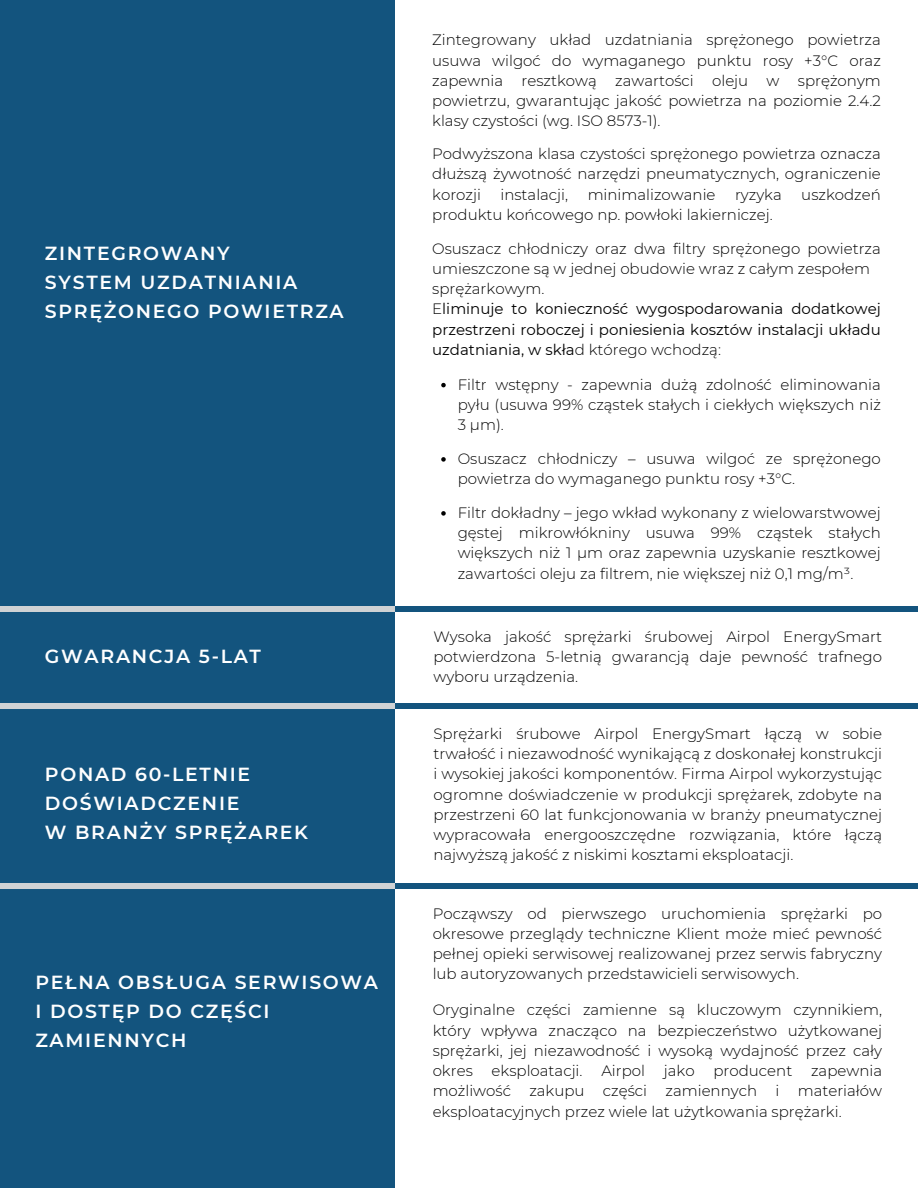
<style>
.page{position:relative;width:918px;height:1188px;background:#fff}
.page>*{position:absolute;margin:0;border:0;box-sizing:border-box;transform-origin:0 0}
.t1{font:600 18.9px/29.2px "Montserrat";letter-spacing:.09em;color:#fff}
.t2{font:300 15px/20.2px "Montserrat";color:#000;text-align:justify}
.t3{font:15px/20.2px "Montserrat";color:#000;text-align:justify}
.s1{font-weight:300}
</style>
<div class="page">
<div style="left:0;top:0;width:395px;height:1188px;background:#13547e"></div>
<div style="left:395px;top:606px;width:523px;height:6px;background:#13547e"></div>
<div style="left:0;top:606px;width:395px;height:6px;background:#cfd2d4"></div>
<div style="left:0;top:703px;width:395px;height:6px;background:#cfd2d4"></div>
<div style="left:395px;top:703px;width:523px;height:6px;background:#13547e"></div>
<svg style="left:441px;top:383px;width:5px;height:4px"></svg>
<svg style="left:441px;top:457px;width:5px;height:5px"></svg>
<svg style="left:441px;top:511px;width:5px;height:5px"></svg>
<div style="left:0;top:883px;width:395px;height:6px;background:#cfd2d4"></div>
<div style="left:395px;top:883px;width:523px;height:6px;background:#13547e"></div>
<h1 class="t1" style="left:45px;top:238px;width:300px">ZINTEGROWANY<br>SYSTEM UZDATNIANIA<br>SPRĘŻONEGO POWIETRZA</h1>
<h1 class="t1" style="left:45px;top:642px;width:218px">GWARANCJA 5-LAT</h1>
<h1 class="t1" style="left:45px;top:759px;width:265px">PONAD 60-LETNIE<br>DOŚWIADCZENIE<br>W BRANŻY SPRĘŻAREK</h1>
<p class="t1" style="left:35px;top:967px;width:344px">PEŁNA OBSŁUGA SERWISOWA<br>I DOSTĘP DO CZĘŚCI<br>ZAMIENNYCH</p>
<p class="t2" style="left:432px;top:30px;width:450px">Zintegrowany układ uzdatniania sprężonego powietrza usuwa wilgoć do wymaganego punktu rosy +3°C oraz zapewnia resztkową zawartości oleju w sprężonym powietrzu, gwarantując jakość powietrza na poziomie 2.4.2 klasy czystości (wg. ISO 8573-1).</p>
<p class="t2" style="left:432px;top:144px;width:450px">Podwyższona klasa czystości sprężonego powietrza oznacza dłuższą żywotność narzędzi pneumatycznych, ograniczenie korozji</p>
<p class="t2" style="left:500px;top:184px;width:69px">instalacji,</p>
<p class="t2" style="left:588px;top:184px;width:129px">minimalizowanie</p>
<p class="t2" style="left:735px;top:184px;width:48px">ryzyka</p>
<p class="t2" style="left:801px;top:184px;width:81px">uszkodzeń</p>
<p class="t2" style="left:432px;top:204px;width:342px">produktu końcowego np. powłoki lakierniczej.</p>
<p class="t2" style="left:432px;top:238px;width:450px">Osuszacz chłodniczy oraz dwa filtry sprężonego powietrza umieszczone są w jednej obudowie wraz z całym zespołem</p>
<p class="t2" style="left:432px;top:279px;width:114px">sprężarkowym.</p>
<p class="t3" style="left:432px;top:299px;width:450px"><span class="s1">E</span>liminuje to konieczność wygospodarowania dodatkowej przestrzeni roboczej i poniesienia kosztów instalacji układu uzdatniania, w skła<span class="s1">d którego wchodzą:</span></p>
<p class="t2" style="left:458px;top:374px;width:425px">Filtr wstępny - zapewnia dużą zdolność eliminowania pyłu (usuwa 99% cząstek stałych i ciekłych większych niż 3 μm).</p>
<p class="t2" style="left:458px;top:448px;width:425px">Osuszacz chłodniczy – usuwa wilgoć ze sprężonego powietrza do wymaganego punktu rosy +3°C.</p>
<p class="t2" style="left:458px;top:502px;width:425px">Filtr dokładny – jego wkład wykonany z wielowarstwowej gęstej mikrowłókniny usuwa 99% cząstek stałych większych niż 1 μm oraz zapewnia uzyskanie resztkowej zawartości oleju za filtrem, nie większej niż 0,1 mg/m³.</p>
<p class="t2" style="left:433px;top:626px;width:450px">Wysoka jakość sprężarki śrubowej Airpol EnergySmart potwierdzona 5-letnią gwarancją daje pewność trafnego wyboru urządzenia.</p>
<p class="t2" style="left:433px;top:723px;width:450px">Sprężarki śrubowe Airpol EnergySmart łączą w sobie trwałość i niezawodność wynikającą z doskonałej konstrukcji i wysokiej jakości komponentów. Firma Airpol wykorzystując ogromne doświadczenie w produkcji sprężarek, zdobyte na przestrzeni 60 lat funkcjonowania w branży pneumatycznej wypracowała energooszczędne rozwiązania, które łączą najwyższą jakość z niskimi kosztami eksploatacji.</p>
<h1 class="t2" style="left:433px;top:903px;width:451px">Począwszy od pierwszego uruchomienia sprężarki po okresowe przeglądy techniczne Klient może mieć pewność pełnej opieki serwisowej realizowanej przez serwis fabryczny lub autoryzowanych przedstawicieli serwisowych.</h1>
<p class="t2" style="left:433px;top:1000px;width:451px">Oryginalne części zamienne są kluczowym czynnikiem, który wpływa znacząco na bezpieczeństwo użytkowanej sprężarki, jej niezawodność i wysoką wydajność przez cały okres</p>
<p class="t2" style="left:492px;top:1061px;width:92px">eksploatacji.</p>
<p class="t2" style="left:601px;top:1061px;width:45px">Airpol</p>
<p class="t2" style="left:664px;top:1061px;width:32px">jako</p>
<p class="t2" style="left:714px;top:1061px;width:80px">producent</p>
<p class="t2" style="left:433px;top:1061px;width:451px;text-indent:378px">zapewnia możliwość zakupu części zamiennych i materiałów eksploatacyjnych przez wiele lat użytkowania sprężarki.</p>
</div>
